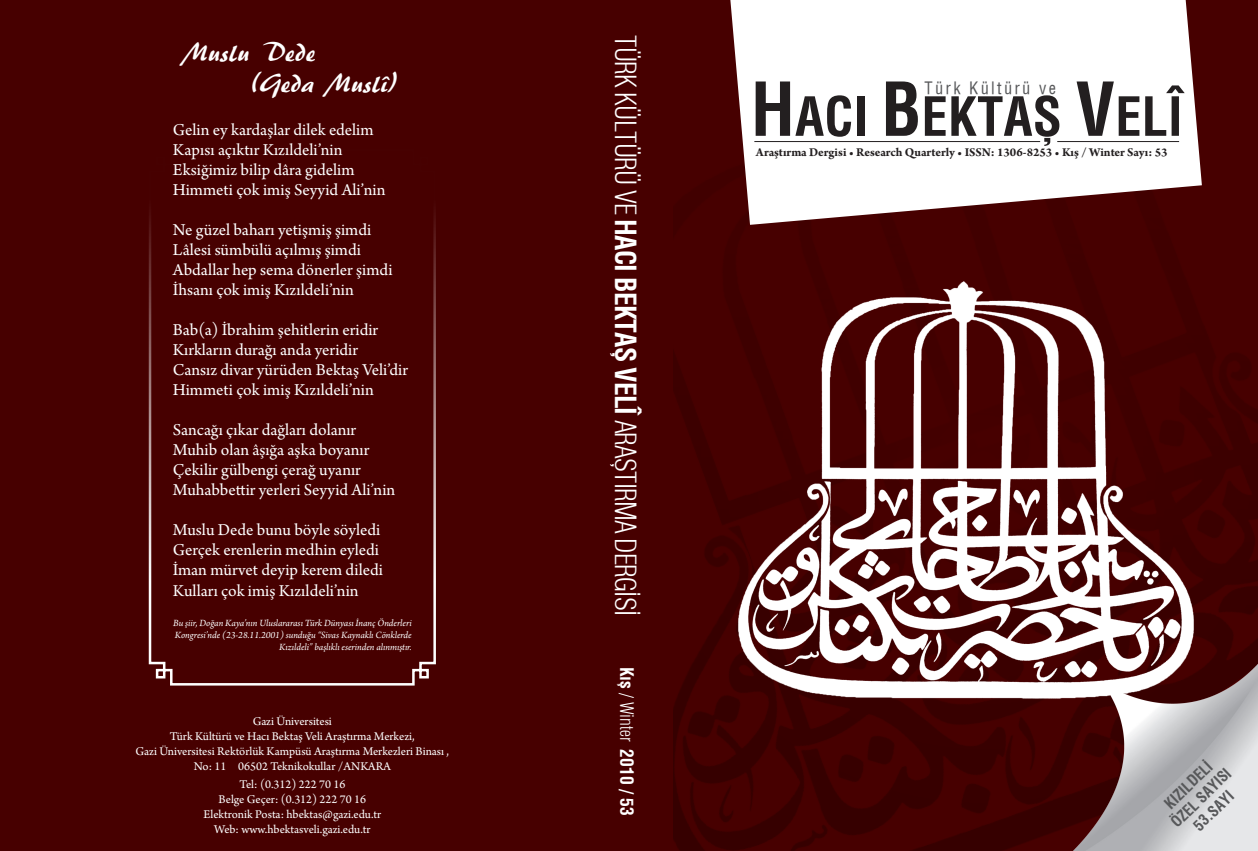
<style>
.page{position:relative;width:1258px;height:851px;background:#fff}
.page>*{position:absolute;margin:0;border:0;box-sizing:border-box;transform-origin:0 0}
.t1{font:700 72.38px "Helvetica Condens";color:#231f20}
.t2{font:700 52.62px "Helvetica Condens";color:#231f20}
.t3{font:300 27.5px "Helvetica Con";letter-spacing:-.03em;color:#fff}
.t4{font:26.12px/31.4px "Brush 445 BT";color:#fff}
.t5{font:17.5px/20px "Arno Pro";color:#fff}
.t6{font:700 17.5px "Helvetica Condens";color:#fff}
.t7{font:16.38px "Helvetica Condensed";letter-spacing:.14em;color:#57585a}
.t8{font:700 15px/18px "Helvetica Condens";color:#57585a;text-align:center}
.t9{font:700 12.62px "Arno Pro";color:#231f20}
.t10{font:12.5px/15px "Arno Pro";color:#fff;text-align:center}
.t11{font:italic 10px/12px "Arno Pro";letter-spacing:-.005em;color:#fff;text-align:right}
.s1{font-family:"Helvetica Condens";font-weight:700}
.s2{font-family:"Helvetica Con";font-weight:300}
.s3{font-size:72.38px}
</style>
<div class="page">
<div style="left:0;top:0;width:1258px;height:850px;background:#470000"></div>
<svg style="left:148px;top:213px;width:288px;height:473px"></svg>
<svg style="left:730px;top:0;width:472px;height:225px;background:#e8dfdf"></svg>
<hr style="left:754px;top:141px;width:286px;height:1px;background:#231f20">
<hr style="left:1057px;top:141px;width:122px;height:1px;background:#231f20">
<img style="left:726px;top:262px;width:479px;height:468px">
<img style="left:1063px;top:640px;width:195px;height:210px">
<h3 class="t4" style="left:251px;top:37px;width:150px;text-indent:-65px">Muslu Dede<br>(Geda Muslî)</h3>
<p class="t5" style="left:173px;top:121px;width:214px">Gelin ey kardaşlar dilek edelim<br>Kapısı açıktır Kızıldeli’nin<br>Eksiğimiz bilip dâra gidelim<br>Himmeti çok imiş Seyyid Ali’nin</p>
<p class="t5" style="left:173px;top:221px;width:221px">Ne güzel baharı yetişmiş şimdi<br>Lâlesi sümbülü açılmış şimdi<br>Abdallar hep sema dönerler şimdi<br>İhsanı çok imiş Kızıldeli’nin</p>
<p class="t5" style="left:173px;top:321px;width:237px">Bab(a) İbrahim şehitlerin eridir Kırkların durağı anda yeridir<br>Cansız divar yürüden Bektaş Veli’dir Himmeti çok imiş Kızıldeli’nin</p>
<p class="t5" style="left:173px;top:421px;width:224px">Sancağı çıkar dağları dolanır<br>Muhib olan âşığa aşka boyanır<br>Çekilir gülbengi çerağ uyanır<br>Muhabbettir yerleri Seyyid Ali’nin</p>
<p class="t5" style="left:173px;top:521px;width:211px">Muslu Dede bunu böyle söyledi<br>Gerçek erenlerin medhin eyledi<br>İman mürvet deyip kerem diledi<br>Kulları çok imiş Kızıldeli’nin</p>
<p class="t11" style="left:173px;top:617px;width:240px">Bu şiir, Doğan Kaya’nın Uluslararası Türk Dünyası İnanç Önderleri<br>Kongresi’nde (23-28.11.2001) sunduğu “Sivas Kaynaklı Cönklerde<br>Kızıldeli” başlıklı eserinden alınmıştır.</p>
<p class="t10" style="left:136px;top:714px;width:315px">Gazi Üniversitesi<br>Türk Kültürü ve Hacı Bektaş Veli Araştırma Merkezi,<br>Gazi Üniversitesi Rektörlük Kampüsü Araştırma Merkezleri Binası , No: 11 06502 Teknikokullar /ANKARA</p>
<p class="t10" style="left:204px;top:777px;width:179px">Tel: (0.312) 222 70 16<br>Belge Geçer: (0.312) 222 70 16<br>Elektronik Posta: hbektas@gazi.edu.tr<br>Web: www.hbektasveli.gazi.edu.tr</p>
<h3 class="t3" style="left:642px;top:35px;width:581px;rotate:90deg">TÜRK KÜLTÜRÜ VE <span class="s1">HACI BEKTAŞ VELÎ</span> ARAŞTIRMA DERGİSİ</h3>
<p class="t6" style="left:637px;top:666px;width:150px;rotate:90deg">K›ş <span class="s2">/ Winter</span> 2010 / 53</p>
<h2 class="t2" style="left:795px;top:85px;width:389px">ACI <span class="s3">B</span>EKTAŞ <span class="s3">V</span>ELÎ</h2>
<h1 class="t1" style="left:751px;top:65px;width:46px">H</h1>
<p class="t9" style="left:756px;top:145px;width:413px">Araştırma Dergisi • Research Quarterly • ISSN: 1306-8253 • Kış / Winter Sayı: 53</p>
<p class="t7" style="left:925px;top:78px;width:133px">Türk Kültürü ve</p>
<p class="t8" style="left:1154px;top:804px;width:79px;rotate:-44deg">KIZILDELİ<br>ÖZEL SAYISI<br>53.SAYI</p>
</div>
